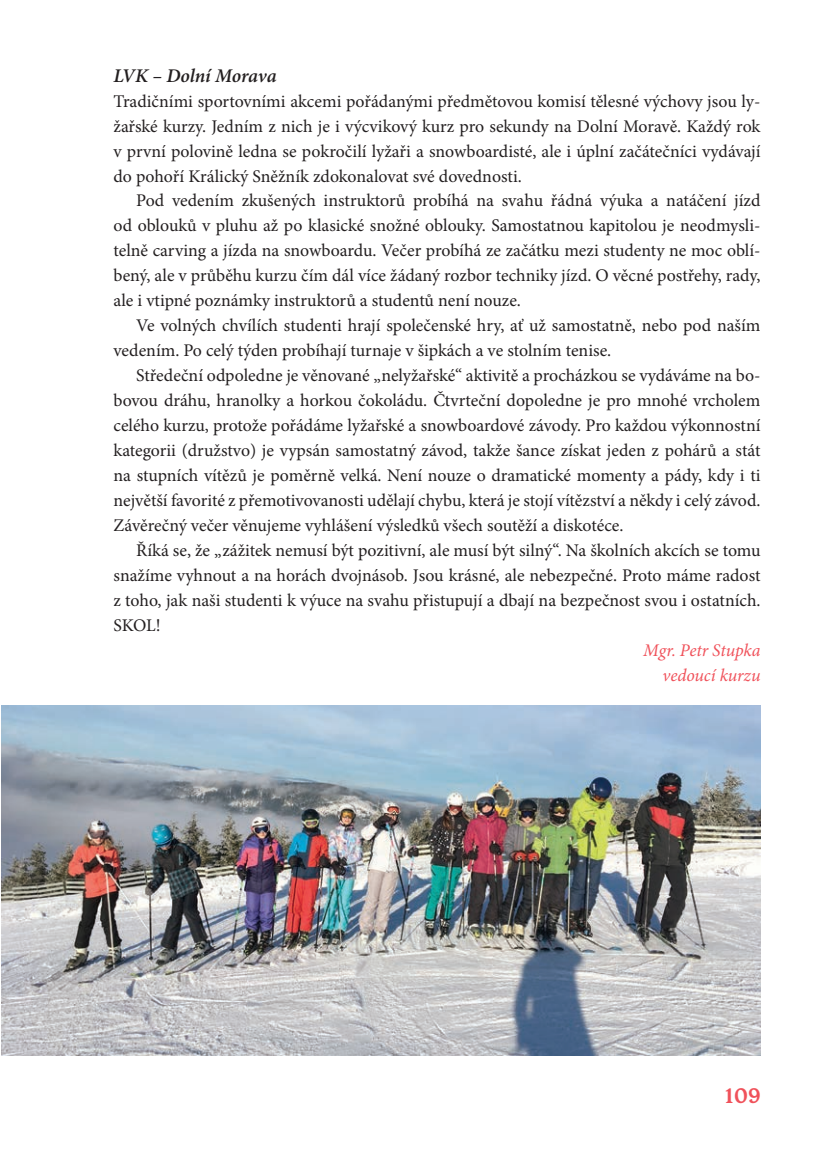
<style>
.page{position:relative;width:823px;height:1163px;background:#fff}
.page>*{position:absolute;margin:0;border:0;box-sizing:border-box;transform-origin:0 0}
.t1{font:500 21px "Kapitan";color:#f0515a}
.t2{font:italic 600 19.4px "Minion Pro";letter-spacing:-.01em;color:#231f20}
.t3{font:17.8px/25px "Minion Pro";color:#231f20;text-align:justify}
.t4{font:italic 17.8px/25px "Minion Pro";letter-spacing:-.005em;color:#f0515a;text-align:right}
.s1{font-weight:400;font-size:10px;color:#fff}
</style>
<div class="page">
<img style="left:1px;top:705px;width:759px;height:349px">
<p class="t2" style="left:91px;top:62px;width:187px"><span class="s1">17.</span> LVK – Dolní Morava</p>
<p class="t3" style="left:113px;top:88px;width:648px">Tradičními sportovními akcemi pořádanými předmětovou komisí tělesné výchovy jsou ly&shy;žařské kurzy. Jedním z nich je i výcvikový kurz pro sekundy na Dolní Moravě. Každý rok v první polovině ledna se pokročilí lyžaři a snowboardisté, ale i úplní začátečníci vydávají do pohoří Králický Sněžník zdokonalovat své dovednosti.</p>
<p class="t3" style="left:113px;top:188px;width:648px;text-indent:23px">Pod vedením zkušených instruktorů probíhá na svahu řádná výuka a natáčení jízd od oblouků v pluhu až po klasické snožné oblouky. Samostatnou kapitolou je neodmysli&shy;telně carving a jízda na snowboardu. Večer probíhá ze začátku mezi studenty ne moc oblí&shy;bený, ale v průběhu kurzu čím dál více žádaný rozbor techniky jízd. O věcné postřehy, rady, ale i vtipné poznámky instruktorů a studentů není nouze.</p>
<p class="t3" style="left:113px;top:313px;width:648px;text-indent:23px">Ve volných chvílích studenti hrají společenské hry, ať už samostatně, nebo pod naším vedením. Po celý týden probíhají turnaje v šipkách a ve stolním tenise.</p>
<p class="t3" style="left:113px;top:363px;width:648px;text-indent:23px">Středeční odpoledne je věnované „nelyžařské“ aktivitě a procházkou se vydáváme na bo&shy;bovou dráhu, hranolky a horkou čokoládu. Čtvrteční dopoledne je pro mnohé vrcholem celého kurzu, protože pořádáme lyžařské a snowboardové závody. Pro každou výkonnostní kategorii (družstvo) je vypsán samostatný závod, takže šance získat jeden z pohárů a stát na stupních vítězů je poměrně velká. Není nouze o dramatické momenty a pády, kdy i ti největší favorité z přemotivovanosti udělají chybu, která je stojí vítězství a někdy i celý závod.<br>Závěrečný večer věnujeme vyhlášení výsledků všech soutěží a diskotéce.</p>
<p class="t3" style="left:113px;top:537px;width:648px;text-indent:23px">Říká se, že „zážitek nemusí být pozitivní, ale musí být silný“. Na školních akcích se tomu snažíme vyhnout a na horách dvojnásob. Jsou krásné, ale nebezpečné. Proto máme radost z toho, jak naši studenti k výuce na svahu přistupují a dbají na bezpečnost svou i ostatních.<br>SKOL!</p>
<p class="t4" style="left:642px;top:637px;width:119px">Mgr. Petr Stupka vedoucí kurzu</p>
<p class="t1" style="left:724px;top:1082px;width:37px">109</p>
</div>
